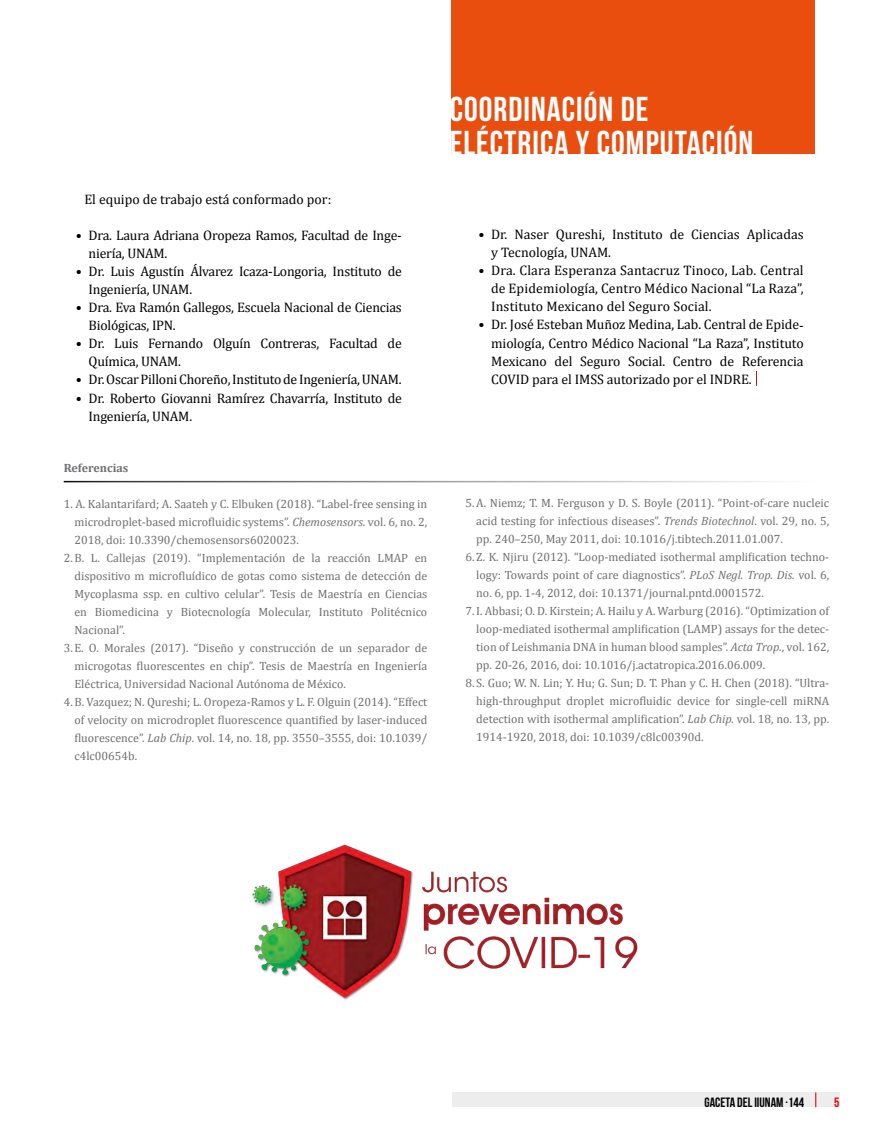
<style>
.page{position:relative;width:893px;height:1148px;background:#fff}
.page>*{position:absolute;margin:0;border:0;box-sizing:border-box;transform-origin:0 0}
.t1{font:700 34.5px/34.5px "Bebas Neue";letter-spacing:.03em;color:#fff}
.t2{font:13.8px/18px "Cambria";letter-spacing:-.015em;color:#000}
.t3{font:700 13.5px "Bebas Neue";color:#000}
.t4{font:700 13.5px "Bebas Neue";color:#e30613}
.t5{font:12px/18px "Cambria";color:#6e6f72;text-align:justify}
.t6{font:700 12px "Cambria";color:#6e6f72}
.s1{font-style:italic}
</style>
<div class="page">
<div style="left:452px;top:1092px;width:388px;height:14px;background:#ededed"></div>
<div style="left:452px;top:0;width:363px;height:154px;background:#e94e0f"></div>
<svg style="left:756px;top:371px;width:1px;height:14px"></svg>
<img style="left:252px;top:844px;width:386px;height:156px">
<p class="t2" style="left:84px;top:190px;width:248px">El equipo de trabajo está conformado por:</p>
<p class="t2" style="left:89px;top:226px;width:315px;text-indent:-13px">• Dra. Laura Adriana Oropeza Ramos, Facultad de Inge&shy;niería, UNAM.</p>
<p class="t2" style="left:89px;top:262px;width:315px;text-indent:-13px">• Dr. Luis Agustín Álvarez Icaza-Longoria, Instituto de<br>Ingeniería, UNAM.</p>
<p class="t2" style="left:89px;top:298px;width:315px;text-indent:-13px">• Dra. Eva Ramón Gallegos, Escuela Nacional de Ciencias<br>Biológicas, IPN.</p>
<p class="t2" style="left:89px;top:334px;width:315px;text-indent:-13px">• Dr. Luis Fernando Olguín Contreras, Facultad de<br>Química, UNAM.</p>
<p class="t2" style="left:76px;top:370px;width:327px">• Dr. Oscar Pilloni Choreño, Instituto de Ingeniería, UNAM.</p>
<p class="t2" style="left:89px;top:388px;width:315px;text-indent:-13px">• Dr. Roberto Giovanni Ramírez Chavarría, Instituto de<br>Ingeniería, UNAM.</p>
<p class="t6" style="left:64px;top:459px;width:66px">Referencias</p>
<p class="t5" style="left:64px;top:495px;width:365px">1. A. Kalantarifard; A. Saateh y C. Elbuken (2018). “Label-free sensing in</p>
<p class="t5" style="left:74px;top:513px;width:354px">microdroplet-based microfluidic systems”. <span class="s1">Chemosensors</span>. vol. 6, no. 2,</p>
<p class="t5" style="left:74px;top:531px;width:226px">2018, doi: 10.3390/chemosensors6020023.</p>
<p class="t5" style="left:64px;top:549px;width:365px">2.B. L. Callejas (2019). “Implementación de la reacción LMAP en</p>
<p class="t5" style="left:74px;top:567px;width:354px">dispositivo m microfluídico de gotas como sistema de detección de</p>
<p class="t5" style="left:74px;top:585px;width:354px">Mycoplasma ssp. en cultivo celular”. Tesis de Maestría en Ciencias</p>
<p class="t5" style="left:74px;top:603px;width:354px">en Biomedicina y Biotecnología Molecular, Instituto Politécnico</p>
<p class="t5" style="left:74px;top:621px;width:52px">Nacional”.</p>
<p class="t5" style="left:64px;top:639px;width:365px">3.E. O. Morales (2017). “Diseño y construcción de un separador de</p>
<p class="t5" style="left:74px;top:657px;width:354px">microgotas fluorescentes en chip”. Tesis de Maestría en Ingeniería</p>
<p class="t5" style="left:74px;top:675px;width:273px">Eléctrica, Universidad Nacional Autónoma de México.</p>
<p class="t5" style="left:64px;top:693px;width:365px">4.B. Vazquez; N. Qureshi; L. Oropeza-Ramos y L. F. Olguin (2014). “Effect</p>
<p class="t5" style="left:74px;top:711px;width:354px">of velocity on microdroplet fluorescence quantified by laser-induced</p>
<p class="t5" style="left:74px;top:729px;width:354px">fluorescence”. <span class="s1">Lab Chip</span>. vol. 14, no. 18, pp. 3550–3555, doi: 10.1039/</p>
<p class="t5" style="left:74px;top:747px;width:64px">c4lc00654b.</p>
<h1 class="t1" style="left:450px;top:91px;width:305px">COORDINACIÓN DE<br>ELÉCTRICA Y COMPUTACIÓN</h1>
<p class="t2" style="left:491px;top:225px;width:314px;text-indent:-13px">• Dr. Naser Qureshi, Instituto de Ciencias Aplicadas y Tecnología, UNAM.</p>
<p class="t2" style="left:491px;top:261px;width:314px;text-align:justify;text-indent:-13px">• Dra. Clara Esperanza Santacruz Tinoco, Lab. Central de Epidemiología, Centro Médico Nacional “La Raza”, Instituto Mexicano del Seguro Social.</p>
<p class="t2" style="left:491px;top:315px;width:314px;text-align:justify;text-indent:-13px">• Dr. José Esteban Muñoz Medina, Lab. Central de Epide&shy;miología, Centro Médico Nacional “La Raza”, Instituto Mexicano del Seguro Social. Centro de Referencia COVID para el IMSS autorizado por el INDRE.</p>
<p class="t5" style="left:466px;top:494px;width:365px">5.A. Niemz; T. M. Ferguson y D. S. Boyle (2011). “Point-of-care nucleic</p>
<p class="t5" style="left:476px;top:512px;width:354px">acid testing for infectious diseases”. <span class="s1">Trends Biotechnol</span>. vol. 29, no. 5,</p>
<p class="t5" style="left:476px;top:530px;width:308px">pp. 240–250, May 2011, doi: 10.1016/j.tibtech.2011.01.007.</p>
<p class="t5" style="left:466px;top:548px;width:365px">6.Z. K. Njiru (2012). “Loop-mediated isothermal amplification techno-</p>
<p class="t5" style="left:476px;top:566px;width:354px">logy: Towards point of care diagnostics”. <span class="s1">PLoS Negl. Trop. Dis.</span> vol. 6,</p>
<p class="t5" style="left:476px;top:584px;width:289px">no. 6, pp. 1-4, 2012, doi: 10.1371/journal.pntd.0001572.</p>
<p class="t5" style="left:466px;top:602px;width:365px">7.I. Abbasi; O. D. Kirstein; A. Hailu y A. Warburg (2016). “Optimization of</p>
<p class="t5" style="left:476px;top:620px;width:354px">loop-mediated isothermal amplification (LAMP) assays for the detec-</p>
<p class="t5" style="left:476px;top:638px;width:354px">tion of Leishmania DNA in human blood samples”. <span class="s1">Acta Trop.</span>, vol. 162,</p>
<p class="t5" style="left:476px;top:656px;width:290px">pp. 20-26, 2016, doi: 10.1016/j.actatropica.2016.06.009.</p>
<p class="t5" style="left:476px;top:674px;width:354px;text-indent:-11px">8. S. Guo; W. N. Lin; Y. Hu; G. Sun; D. T. Phan y C. H. Chen (2018). “Ultra&shy;high-throughput droplet microfluidic device for single-cell miRNA detection with isothermal amplification”. <span class="s1">Lab Chip.</span> vol. 18, no. 13, pp.<br>1914-1920, 2018, doi: 10.1039/c8lc00390d.</p>
<p class="t3" style="left:704px;top:1094px;width:101px">GACETA DEL IIUNAM ·144</p>
<p class="t4" style="left:834px;top:1094px;width:7px">5</p>
</div>
